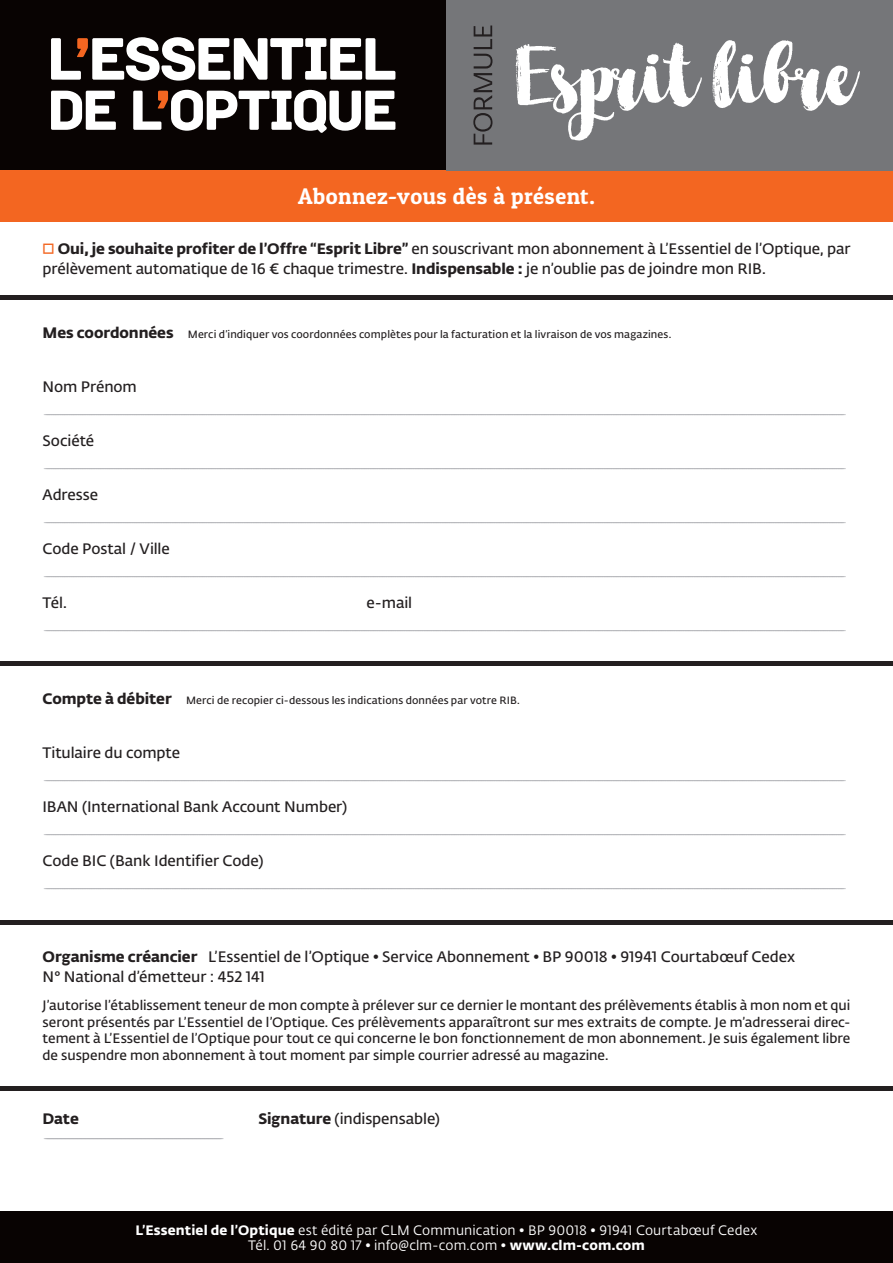
<style>
.page{position:relative;width:893px;height:1263px;background:#fff}
.page>*{position:absolute;margin:0;border:0;box-sizing:border-box;transform-origin:0 0}
.t1{font:22.5px "Patua One";letter-spacing:.02em;color:#fff}
.t2{font:15px "Fedra Sans Alt Pro Light LF";color:#b6b7bb}
.t3{font:15px/19.5px "Fedra Sans Alt Pro Demi LF";letter-spacing:-.005em;color:#231f20}
.t4{font:15px "Fedra Sans Alt Pro Bold LF";color:#231f20}
.t5{font:13.5px/16.5px "Fedra Sans Alt Pro Demi LF";color:#231f20;text-align:justify}
.t6{font:13.5px "Fedra Sans Alt Pro Book LF";letter-spacing:.01em;color:#fff}
.t7{font:10.5px "Fedra Sans Alt Pro Demi LF";letter-spacing:.01em;color:#231f20}
.s1{font-family:"Fedra Sans Alt Pro Bold LF";color:#f36621}
.s2{font-family:"Fedra Sans Alt Pro Bold LF"}
.s3{font-family:"Fedra Sans Alt Pro Bold LF";font-size:15px}
</style>
<div class="page">
<div style="left:0;top:1212px;width:893px;height:51px;background:#080302"></div>
<div style="left:0;top:0;width:446px;height:170px;background:#080302"></div>
<svg style="left:51px;top:37px;width:344px;height:44px"></svg>
<svg style="left:51px;top:90px;width:344px;height:43px"></svg>
<div style="left:0;top:170px;width:893px;height:51px;background:#f36621"></div>
<div style="left:446px;top:0;width:447px;height:170px;background:#757679"></div>
<svg style="left:516px;top:40px;width:344px;height:101px"></svg>
<svg style="left:473px;top:26px;width:19px;height:119px"></svg>
<hr style="left:0;top:296px;width:893px;height:4px;background:#231f20">
<hr style="left:0;top:662px;width:893px;height:4px;background:#231f20">
<hr style="left:0;top:920px;width:893px;height:4px;background:#231f20">
<div style="left:0;top:1086px;width:893px;height:5px;background:#231f20"></div>
<p class="t1" style="left:298px;top:183px;width:298px">Abonnez-vous dès à présent.</p>
<p class="t3" style="left:43px;top:239px;width:809px"><span class="s1">☐</span> <span class="s2">Oui, je souhaite profiter de l’Offre “Esprit Libre”</span> en souscrivant mon abonnement à L’Essentiel de l’Optique, par prélèvement automatique de 16 € chaque trimestre. <span class="s2">Indispensable :</span> je n’oublie pas de joindre mon RIB.</p>
<p class="t7" style="left:43px;top:327px;width:630px"><span class="s3">Mes coordonnées</span> Merci d’indiquer vos coordonnées complètes pour la facturation et la livraison de vos magazines.</p>
<p class="t3" style="left:43px;top:376px;width:96px">Nom Prénom</p>
<p class="t2" style="left:43px;top:404px;width:807px">----------------------------------------------------------------------------------------------------------------------------------------------------------------------------------------------------------------------------------------------------------------------------------------------------------------------------------------------------------------------------------------------------------------------------------------------------------</p>
<p class="t3" style="left:43px;top:430px;width:53px">Société</p>
<p class="t2" style="left:43px;top:458px;width:807px">----------------------------------------------------------------------------------------------------------------------------------------------------------------------------------------------------------------------------------------------------------------------------------------------------------------------------------------------------------------------------------------------------------------------------------------------------------</p>
<p class="t3" style="left:43px;top:484px;width:57px">Adresse</p>
<p class="t2" style="left:43px;top:512px;width:807px">----------------------------------------------------------------------------------------------------------------------------------------------------------------------------------------------------------------------------------------------------------------------------------------------------------------------------------------------------------------------------------------------------------------------------------------------------------</p>
<p class="t3" style="left:43px;top:538px;width:129px">Code Postal / Ville</p>
<p class="t2" style="left:43px;top:566px;width:807px">----------------------------------------------------------------------------------------------------------------------------------------------------------------------------------------------------------------------------------------------------------------------------------------------------------------------------------------------------------------------------------------------------------------------------------------------------------</p>
<p class="t3" style="left:43px;top:592px;width:26px">Tél.</p>
<p class="t3" style="left:367px;top:592px;width:47px">e-mail</p>
<p class="t2" style="left:43px;top:620px;width:807px">----------------------------------------------------------------------------------------------------------------------------------------------------------------------------------------------------------------------------------------------------------------------------------------------------------------------------------------------------------------------------------------------------------------------------------------------------------</p>
<p class="t7" style="left:43px;top:693px;width:479px"><span class="s3">Compte à débiter</span> Merci de recopier ci-dessous les indications données par votre RIB.</p>
<p class="t3" style="left:43px;top:742px;width:139px">Titulaire du compte</p>
<p class="t2" style="left:43px;top:770px;width:807px">----------------------------------------------------------------------------------------------------------------------------------------------------------------------------------------------------------------------------------------------------------------------------------------------------------------------------------------------------------------------------------------------------------------------------------------------------------</p>
<p class="t3" style="left:43px;top:796px;width:306px">IBAN (International Bank Account Number)</p>
<p class="t2" style="left:43px;top:824px;width:807px">----------------------------------------------------------------------------------------------------------------------------------------------------------------------------------------------------------------------------------------------------------------------------------------------------------------------------------------------------------------------------------------------------------------------------------------------------------</p>
<p class="t3" style="left:43px;top:850px;width:222px">Code BIC (Bank Identifier Code)</p>
<p class="t2" style="left:43px;top:878px;width:807px">----------------------------------------------------------------------------------------------------------------------------------------------------------------------------------------------------------------------------------------------------------------------------------------------------------------------------------------------------------------------------------------------------------------------------------------------------------</p>
<p class="t3" style="left:43px;top:947px;width:754px"><span class="s2">Organisme créancier</span> L’Essentiel de l’Optique • Service Abonnement • BP 90018 • 91941 Courtabœuf Cedex</p>
<p class="t3" style="left:43px;top:966px;width:224px">N° National d’émetteur : 452 141</p>
<p class="t5" style="left:43px;top:997px;width:809px">J’autorise l’établissement teneur de mon compte à prélever sur ce dernier le montant des prélèvements établis à mon nom et qui seront présentés par L’Essentiel de l’Optique. Ces prélèvements apparaîtront sur mes extraits de compte. Je m’adresserai direc&shy;tement à L’Essentiel de l’Optique pour tout ce qui concerne le bon fonctionnement de mon abonnement. Je suis également libre de suspendre mon abonnement à tout moment par simple courrier adressé au magazine.</p>
<p class="t4" style="left:43px;top:1106px;width:38px">Date</p>
<p class="t3" style="left:259px;top:1108px;width:183px"><span class="s2">Signature</span> (indispensable)</p>
<p class="t2" style="left:43px;top:1128px;width:184px">-----------------------------------------------------------------------------------------------------------------------------------</p>
<p class="t6" style="left:136px;top:1221px;width:623px"><span class="s2">L’Essentiel de l’Optique</span> est édité par CLM Communication • BP 90018 • 91941 Courtabœuf Cedex</p>
<p class="t6" style="left:248px;top:1236px;width:398px">Tél. 01 64 90 80 17 • info@clm-com.com • <span class="s2">www.clm-com.com</span></p>
</div>
